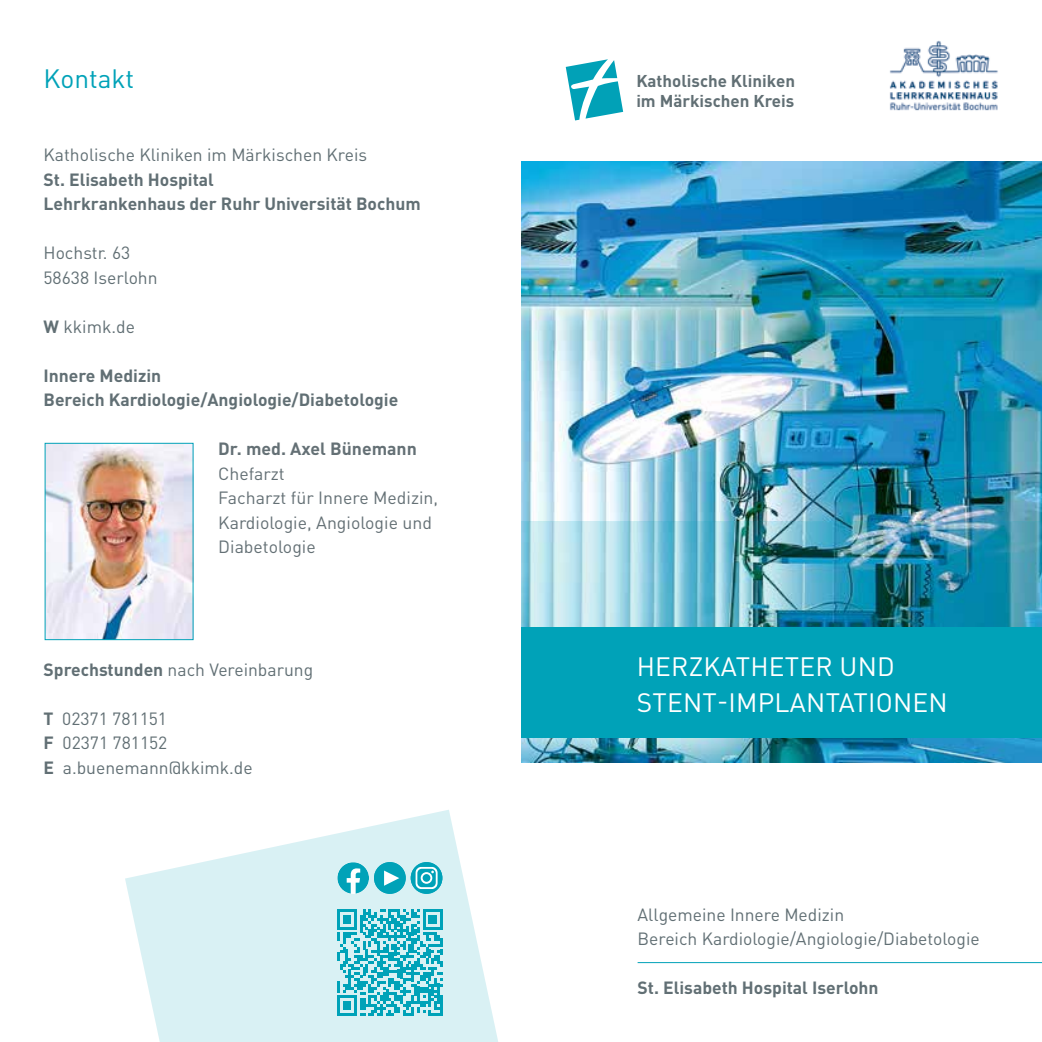
<style>
.page{position:relative;width:1042px;height:1042px;background:#fff}
.page>*{position:absolute;margin:0;border:0;box-sizing:border-box;transform-origin:0 0}
.t1{font:26.25px/36.8px "DIN Pro";letter-spacing:.01em;color:#fff}
.t2{font:26.25px "DIN Pro";color:#00a2b8}
.t3{font:17.5px/24.5px "DIN Pro";color:#616f74}
.t4{font:700 17.5px/24.5px "DIN Pro";color:#616f74}
.t5{font:17.5px/24.5px "DIN Pro";color:#647075}
.t6{font:700 17.5px "DIN Pro";color:#647075}
.t7{font:700 16.97px/20.3px "DIN Pro";color:#616f74}
.s1{font-weight:700}
</style>
<div class="page">
<img style="left:522px;top:161px;width:520px;height:360px">
<img style="left:521px;top:521px;width:521px;height:241px">
<div style="left:522px;top:627px;width:520px;height:110px;background:#00a2b8"></div>
<svg style="left:125px;top:810px;width:373px;height:232px;fill:#d9f1f4"></svg>
<hr style="left:637px;top:962px;width:405px;height:1px;background:#00a2b8">
<svg style="left:337px;top:862px;width:32px;height:31px"></svg>
<div style="left:374px;top:862px;width:32px;height:32px;background:#00a2b8;border-radius:50%"></div>
<div style="left:411px;top:862px;width:31px;height:32px;background:#00a2b8;border-radius:50%"></div>
<svg style="left:415px;top:867px;width:23px;height:22px"></svg>
<div style="left:421px;top:872px;width:11px;height:12px;border:2px solid #fff;border-radius:50%"></div>
<svg style="left:384px;top:870px;width:15px;height:16px"></svg>
<svg style="left:337px;top:909px;width:106px;height:106px;background:#61c5d3"></svg>
<hr style="left:440px;top:995px;width:3px;height:20px;background:#00a2b8">
<svg style="left:566px;top:59px;width:57px;height:61px"></svg>
<img style="left:889px;top:40px;width:109px;height:71px">
<img style="left:47px;top:445px;width:144px;height:193px">
<div style="left:45px;top:443px;width:148px;height:197px;border:1px solid #00a2b8"></div>
<h1 class="t2" style="left:44px;top:60px;width:92px">Kontakt</h1>
<p class="t3" style="left:44px;top:142px;width:325px">Katholische Kliniken im Märkischen Kreis</p>
<p class="t4" style="left:44px;top:166px;width:379px">St. Elisabeth Hospital<br>Lehrkrankenhaus der Ruhr Universität Bochum</p>
<p class="t3" style="left:44px;top:240px;width:116px">Hochstr. 63<br>58638 Iserlohn</p>
<p class="t3" style="left:44px;top:313px;width:93px"><span class="s1">W</span> kkimk.de</p>
<p class="t4" style="left:44px;top:362px;width:356px">Innere Medizin<br>Bereich Kardiologie/Angiologie/Diabetologie</p>
<p class="t6" style="left:218px;top:437px;width:200px">Dr. med. Axel Bünemann</p>
<p class="t5" style="left:218px;top:460px;width:221px">Chefarzt<br>Facharzt für Innere Medizin,<br>Kardiologie, Angiologie und<br>Diabetologie</p>
<p class="t3" style="left:44px;top:656px;width:271px"><span class="s1">Sprechstunden</span> nach Vereinbarung</p>
<p class="t3" style="left:44px;top:705px;width:211px"><span class="s1">T</span> 02371 781151<br><span class="s1">F</span> 02371 781152<br><span class="s1">E</span> a.buenemann@kkimk.de</p>
<p class="t7" style="left:636px;top:70px;width:160px">Katholische Kliniken im Märkischen Kreis</p>
<h1 class="t1" style="left:637px;top:647px;width:313px">HERZKATHETER UND<br>STENT-IMPLANTATIONEN</h1>
<p class="t3" style="left:637px;top:901px;width:344px">Allgemeine Innere Medizin<br>Bereich Kardiologie/Angiologie/Diabetologie</p>
<p class="t4" style="left:637px;top:975px;width:242px">St. Elisabeth Hospital Iserlohn</p>
</div>
